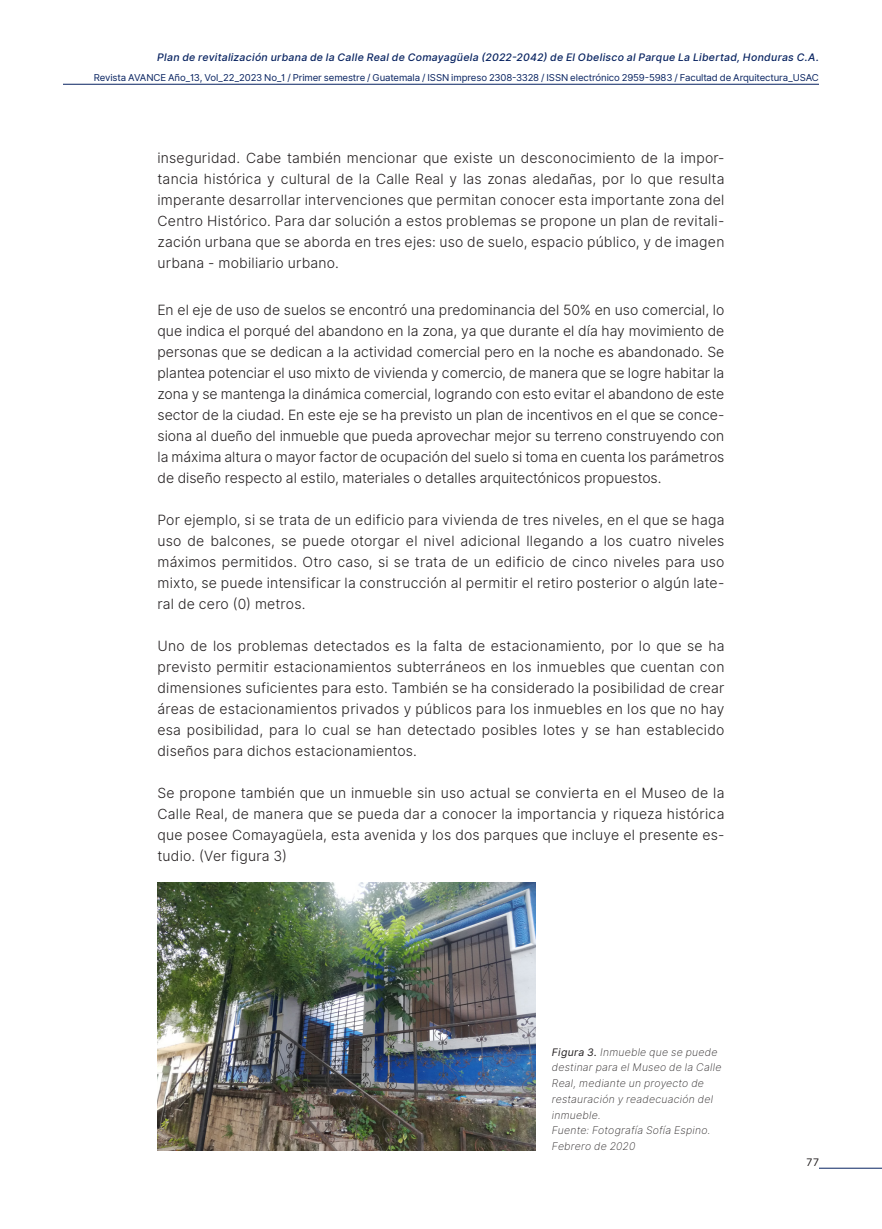
<style>
.page{position:relative;width:882px;height:1229px;background:#fff}
.page>*{position:absolute;margin:0;border:0;box-sizing:border-box;transform-origin:0 0}
.Titulos_de_Contenido{font:14px/21px "Inter Light BETA";letter-spacing:.015em;color:#231f20;text-align:justify}
.Pie_de_foto{font:10.5px/15.8px "Inter Extra Light Italic BETA";letter-spacing:.025em;color:#231f20}
.EncabezadoTema{font:italic 500 10.5px "Inter";letter-spacing:.025em;color:#072260}
.t1{font:10.5px "Inter";color:#231f20}
.t2{font:9.62px "Inter";letter-spacing:-.015em;color:#072260}
.s1{font-family:"Inter";font-style:italic}
</style>
<div class="page">
<hr style="left:63px;top:84px;width:756px;height:1px;background:#072260">
<hr style="left:819px;top:1167px;width:63px;height:1px;background:#072260">
<img style="left:158px;top:882px;width:378px;height:268px">
<p class="EncabezadoTema" style="left:157px;top:49px;width:663px">Plan de revitalización urbana de la Calle Real de Comayagüela (2022-2042) de El Obelisco al Parque La Libertad, Honduras C.A.</p>
<p class="t2" style="left:94px;top:70px;width:727px">Revista AVANCE Año_13, Vol_22_2023 No_1 / Primer semestre / Guatemala / ISSN impreso 2308-3328 / ISSN electrónico 2959-5983 / Facultad de Arquitectura_USAC</p>
<p class="Titulos_de_Contenido" style="left:158px;top:148px;width:568px">inseguridad. Cabe también mencionar que existe un desconocimiento de la impor&shy;tancia histórica y cultural de la Calle Real y las zonas aledañas, por lo que resulta imperante desarrollar intervenciones que permitan conocer esta importante zona del Centro Histórico. Para dar solución a estos problemas se propone un plan de revitali&shy;zación urbana que se aborda en tres ejes: uso de suelo, espacio público, y de imagen urbana - mobiliario urbano.</p>
<p class="Titulos_de_Contenido" style="left:158px;top:300px;width:568px">En el eje de uso de suelos se encontró una predominancia del 50% en uso comercial, lo que indica el porqué del abandono en la zona, ya que durante el día hay movimiento de personas que se dedican a la actividad comercial pero en la noche es abandonado. Se plantea potenciar el uso mixto de vivienda y comercio, de manera que se logre habitar la zona y se mantenga la dinámica comercial, logrando con esto evitar el abandono de este sector de la ciudad. En este eje se ha previsto un plan de incentivos en el que se conce&shy;siona al dueño del inmueble que pueda aprovechar mejor su terreno construyendo con la máxima altura o mayor factor de ocupación del suelo si toma en cuenta los parámetros de diseño respecto al estilo, materiales o detalles arquitectónicos propuestos.</p>
<p class="Titulos_de_Contenido" style="left:158px;top:510px;width:569px">Por ejemplo, si se trata de un edificio para vivienda de tres niveles, en el que se haga uso de balcones, se puede otorgar el nivel adicional llegando a los cuatro niveles máximos permitidos. Otro caso, si se trata de un edificio de cinco niveles para uso mixto, se puede intensificar la construcción al permitir el retiro posterior o algún late&shy;ral de cero (0) metros.</p>
<p class="Titulos_de_Contenido" style="left:158px;top:636px;width:569px">Uno de los problemas detectados es la falta de estacionamiento, por lo que se ha previsto permitir estacionamientos subterráneos en los inmuebles que cuentan con dimensiones suficientes para esto. También se ha considerado la posibilidad de crear áreas de estacionamientos privados y públicos para los inmuebles en los que no hay esa posibilidad, para lo cual se han detectado posibles lotes y se han establecido diseños para dichos estacionamientos.</p>
<p class="Titulos_de_Contenido" style="left:158px;top:783px;width:568px">Se propone también que un inmueble sin uso actual se convierta en el Museo de la Calle Real, de manera que se pueda dar a conocer la importancia y riqueza histórica que posee Comayagüela, esta avenida y los dos parques que incluye el presente es&shy;tudio. (Ver figura 3)</p>
<p class="Pie_de_foto" style="left:552px;top:1044px;width:171px"><span class="s1">Figura 3.</span> Inmueble que se puede destinar para el Museo de la Calle<br>Real, mediante un proyecto de restauración y readecuación del inmueble.</p>
<p class="Pie_de_foto" style="left:552px;top:1122px;width:160px">Fuente: Fotografía Sofía Espino.<br>Febrero de 2020</p>
<p class="t1" style="left:807px;top:1154px;width:14px">77</p>
</div>
